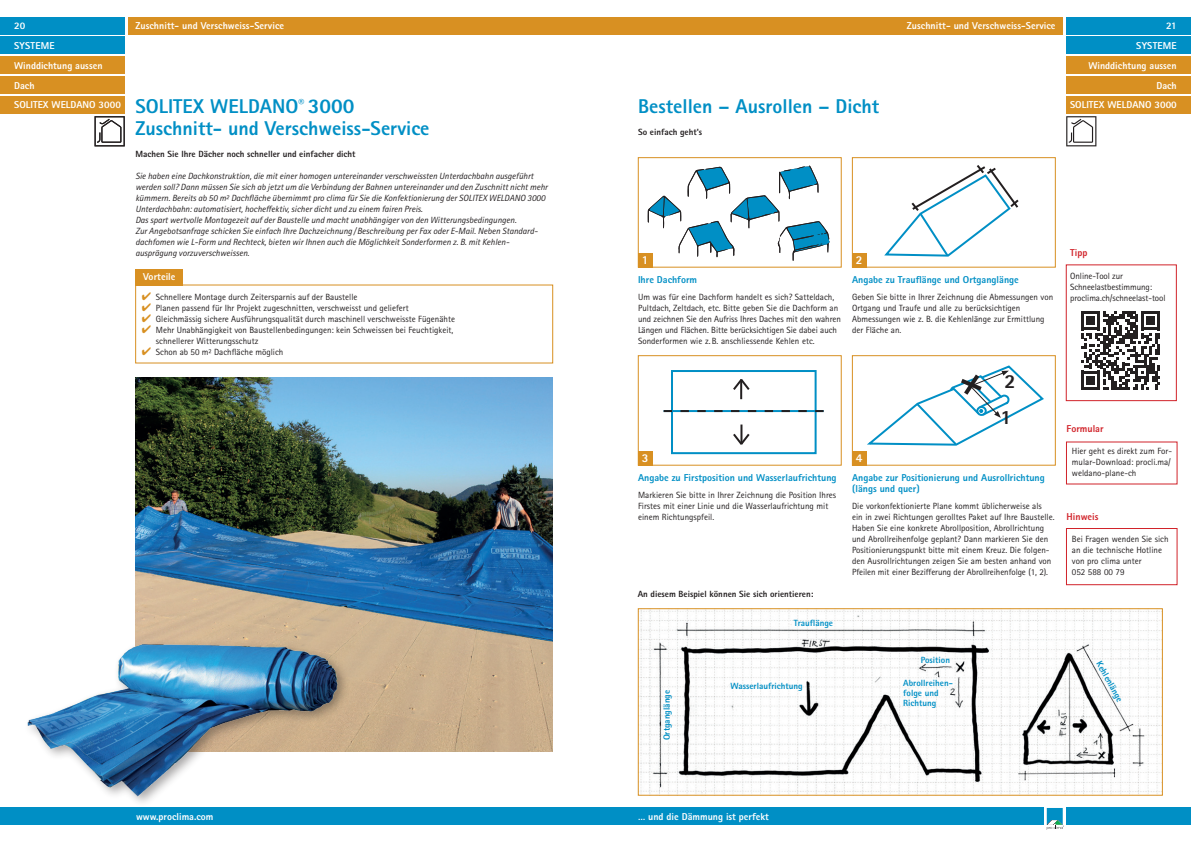
<style>
.page{position:relative;width:1191px;height:842px;background:#fff}
.page>*{position:absolute;margin:0;border:0;box-sizing:border-box;transform-origin:0 0}
.t1{font:800 20px/22px "Rotis Sans Serif Pro";color:#008fc5}
.t2{font:800 20px "Rotis Sans Serif Pro";color:#231f20}
.t3{font:800 12px "Rotis Sans Serif Pro";color:#fff}
.t4{font:800 10px/19.8px "Rotis Sans Serif Pro";letter-spacing:.005em;color:#fff}
.t5{font:800 10px/11px "Rotis Sans Serif Pro";color:#008fc5}
.t6{font:800 10px "Rotis Sans Serif Pro";color:#d1232a}
.t7{font:9px/11px "Rotis Sans Serif Pro";color:#231f20}
.t8{font:italic 9px/11px "Rotis Sans Serif Pro";color:#231f20}
.t9{font:800 9px "Rotis Sans Serif Pro";color:#231f20}
.t10{font:800 9px/10px "Rotis Sans Serif Pro";color:#008fc5}
.s1{font-size:21px}
.s2{color:#d89022}
</style>
<div class="page">
<div style="left:595px;top:808px;width:448px;height:17px;background:#008fc5"></div>
<div style="left:0;top:808px;width:595px;height:17px;background:#008fc5"></div>
<div style="left:1066px;top:808px;width:125px;height:17px;background:#008fc5"></div>
<svg style="left:1046px;top:808px;width:18px;height:22px"></svg>
<div style="left:1066px;top:17px;width:125px;height:17px;background:#008fc5"></div>
<div style="left:0;top:17px;width:125px;height:17px;background:#008fc5"></div>
<div style="left:0;top:57px;width:125px;height:17px;background:#d89022"></div>
<div style="left:0;top:77px;width:125px;height:17px;background:#d89022"></div>
<div style="left:1066px;top:37px;width:125px;height:17px;background:#008fc5"></div>
<div style="left:1066px;top:57px;width:125px;height:17px;background:#d89022"></div>
<div style="left:1066px;top:77px;width:125px;height:17px;background:#d89022"></div>
<svg style="left:1066px;top:116px;width:30px;height:30px"></svg>
<div style="left:1066px;top:265px;width:110px;height:136px;border:1px solid #d1232a"></div>
<div style="left:1066px;top:96px;width:125px;height:17px;background:#d89022"></div>
<div style="left:0;top:96px;width:125px;height:17px;background:#d89022"></div>
<div style="left:0;top:37px;width:125px;height:17px;background:#008fc5"></div>
<div style="left:595px;top:17px;width:468px;height:17px;background:#d89022"></div>
<div style="left:128px;top:17px;width:467px;height:17px;background:#d89022"></div>
<div style="left:638px;top:157px;width:203px;height:110px;border:1px solid #d89022"></div>
<div style="left:638px;top:355px;width:203px;height:110px;border:1px solid #d89022"></div>
<div style="left:852px;top:157px;width:203px;height:110px;border:1px solid #d89022"></div>
<div style="left:852px;top:355px;width:203px;height:110px;border:1px solid #d89022"></div>
<img style="left:135px;top:378px;width:418px;height:374px">
<img style="left:1px;top:607px;width:365px;height:201px">
<svg style="left:884px;top:165px;width:135px;height:92px"></svg>
<div style="left:671px;top:370px;width:145px;height:84px;border:2px solid #008fc5"></div>
<hr style="left:740px;top:424px;width:2px;height:20px;background:#231f20">
<svg style="left:733px;top:431px;width:17px;height:14px"></svg>
<svg style="left:733px;top:379px;width:17px;height:20px"></svg>
<svg style="left:663px;top:410px;width:160px;height:2px"></svg>
<svg style="left:867px;top:365px;width:177px;height:81px"></svg>
<div style="left:638px;top:253px;width:14px;height:14px;background:#d89022"></div>
<div style="left:638px;top:451px;width:14px;height:14px;background:#d89022"></div>
<div style="left:852px;top:253px;width:14px;height:14px;background:#d89022"></div>
<div style="left:852px;top:451px;width:14px;height:14px;background:#d89022"></div>
<img style="left:640px;top:610px;width:520px;height:183px">
<div style="left:638px;top:608px;width:524px;height:187px;border:1px solid #d89022"></div>
<div style="left:1066px;top:528px;width:111px;height:57px;background:#fff;border:1px solid #d1232a"></div>
<svg style="left:647px;top:165px;width:183px;height:97px"></svg>
<div style="left:135px;top:269px;width:48px;height:16px;background:#d89022"></div>
<svg style="left:1081px;top:311px;width:79px;height:79px"></svg>
<svg style="left:95px;top:116px;width:30px;height:30px"></svg>
<p class="t4" style="left:135px;top:16px;width:150px">Zuschnitt- und Verschweiss-Service</p>
<p class="t4" style="left:907px;top:16px;width:150px">Zuschnitt- und Verschweiss-Service</p>
<p class="t4" style="left:14px;top:16px;width:13px">20</p>
<p class="t4" style="left:186px;top:16px;width:87px">und Fa sadenbahnen</p>
<p class="t4" style="left:919px;top:16px;width:49px">Unterdach-</p>
<p class="t4" style="left:1166px;top:16px;width:12px">21</p>
<p class="t4" style="left:14px;top:55px;width:90px">Winddichtung aussen<br>Dach</p>
<p class="t4" style="left:135px;top:16px;width:244px">Unterdeck-, Unterspann-, Unterdach und Fassadenbahnen</p>
<p class="t4" style="left:164px;top:16px;width:16px">a h</p>
<p class="t4" style="left:200px;top:16px;width:69px">Fas adenbah en</p>
<p class="t4" style="left:923px;top:16px;width:133px">U terdach und Fassadenbahnen</p>
<p class="t4" style="left:9px;top:35px;width:42px">SYSTEME</p>
<p class="t4" style="left:14px;top:35px;width:42px">SYSTEME</p>
<p class="t4" style="left:1088px;top:35px;width:90px;text-align:right">SYSTEME<br>Winddichtung aussen<br>Dach</p>
<h1 class="t1" style="left:135px;top:96px;width:296px">SOLITEX WELDANO<sup>®</sup> <span class="s1">3000<br></span>Zuschnitt- und Verschweiss-Service</h1>
<p class="t9" style="left:135px;top:149px;width:222px">Machen Sie Ihre Dächer noch schneller und einfacher dicht</p>
<p class="t8" style="left:135px;top:171px;width:414px">Sie haben eine Dachkonstruktion, die mit einer homogen untereinander verschweissten Unterdachbahn ausgeführt werden soll? Dann müssen Sie sich ab jetzt um die Verbindung der Bahnen untereinander und den Zuschnitt nicht mehr kümmern. Bereits ab 50 m² Dachfläche übernimmt pro clima für Sie die Konfektionierung der SOLITEX WELDANO 3000<br>Unterdachbahn: automatisiert, hocheffektiv, sicher dicht und zu einem fairen Preis.<br>Das spart wertvolle Montagezeit auf der Baustelle und macht unabhängiger von den Witterungsbedingungen.<br>Zur Angebotsanfrage schicken Sie einfach Ihre Dachzeichnung /Beschreibung per Fax oder E-Mail. Neben Standard&shy;dachfomen wie L-Form und Rechteck, bieten wir Ihnen auch die Möglichkeit Sonderformen z. B. mit Kehlen&shy;ausprägung vorzuverschweissen.</p>
<h1 class="t1" style="left:638px;top:96px;width:243px">Bestellen – Ausrollen – Dicht</h1>
<p class="t4" style="left:14px;top:95px;width:108px">SOLITEX WELDANO 3000</p>
<p class="t4" style="left:1070px;top:95px;width:108px">SOLITEX WELDANO 3000</p>
<p class="t4" style="left:1108px;top:95px;width:70px">SOLITEX MENTO</p>
<p class="t9" style="left:638px;top:127px;width:66px">So einfach geht's</p>
<p class="t6" style="left:1070px;top:247px;width:19px">Tipp</p>
<h2 class="t3" style="left:642px;top:253px;width:8px">1</h2>
<h2 class="t3" style="left:856px;top:253px;width:8px">2</h2>
<p class="t4" style="left:143px;top:267px;width:34px">Vorteile</p>
<p class="t7" style="left:1070px;top:270px;width:97px">Online-Tool zur<br>Schneelastbestimmung: proclima.ch/schneelast-tool</p>
<p class="t5" style="left:638px;top:274px;width:61px">Ihre Dachform</p>
<p class="t7" style="left:638px;top:292px;width:204px">Um was für eine Dachform handelt es sich? Satteldach, Pultdach, Zeltdach, etc. Bitte geben Sie die Dachform an und zeichnen Sie den Aufriss Ihres Daches mit den wahren Längen und Flächen. Bitte berücksichtigen Sie dabei auch Sonderformen wie z. B. anschliessende Kehlen etc.</p>
<p class="t5" style="left:852px;top:274px;width:168px">Angabe zu Trauflänge und Ortganglänge</p>
<p class="t7" style="left:852px;top:292px;width:203px">Geben Sie bitte in Ihrer Zeichnung die Abmessungen von Ortgang und Traufe und alle zu berücksichtigen Abmessungen wie z. B. die Kehlenlänge zur Ermittlung der Fläche an.</p>
<p class="t7" style="left:142px;top:292px;width:217px"><span class="s2">✔</span> Schnellere Montage durch Zeitersparnis auf der Baustelle</p>
<p class="t7" style="left:142px;top:303px;width:268px"><span class="s2">✔</span> Planen passend für Ihr Projekt zugeschnitten, verschweisst und geliefert</p>
<p class="t7" style="left:142px;top:314px;width:315px"><span class="s2">✔</span> Gleichmässig sichere Ausführungsqualität durch maschinell verschweisste Fügenähte</p>
<p class="t7" style="left:156px;top:325px;width:299px;text-indent:-14px"><span class="s2">✔</span> Mehr Unabhängigkeit von Baustellenbedingungen: kein Schweissen bei Feuchtigkeit, schnellerer Witterungsschutz</p>
<p class="t7" style="left:142px;top:347px;width:143px"><span class="s2">✔</span> Schon ab 50 m² Dachfläche möglich</p>
<h2 class="t3" style="left:642px;top:451px;width:8px">3</h2>
<p class="t5" style="left:638px;top:472px;width:200px">Angabe zu Firstposition und Wasserlaufrichtung</p>
<p class="t7" style="left:638px;top:490px;width:200px">Markieren Sie bitte in Ihrer Zeichnung die Position Ihres<br>Firstes mit einer Linie und die Wasserlaufrichtung mit einem Richtungspfeil.</p>
<p class="t9" style="left:638px;top:589px;width:177px">An diesem Beispiel können Sie sich orientieren:</p>
<p class="t10" style="left:662px;top:740px;width:52px;rotate:-90deg">Ortganglänge</p>
<p class="t10" style="left:793px;top:618px;width:41px">Trauflänge</p>
<p class="t10" style="left:730px;top:680px;width:74px">Wasserlaufrichtung</p>
<h1 class="t2" style="left:1004px;top:368px;width:13px">2</h1>
<h2 class="t3" style="left:856px;top:451px;width:8px">4</h2>
<h1 class="t2" style="left:1000px;top:404px;width:13px">1</h1>
<p class="t5" style="left:852px;top:472px;width:194px">Angabe zur Positionierung und Ausrollrichtung (längs und quer)</p>
<p class="t7" style="left:852px;top:501px;width:204px">Die vorkonfektionierte Plane kommt üblicherweise als ein in zwei Richtungen gerolltes Paket auf Ihre Baustelle.<br>Haben Sie eine konkrete Abrollposition, Abrollrichtung und Abrollreihenfolge geplant? Dann markieren Sie den Positionierungspunkt bitte mit einem Kreuz. Die folgen&shy;den Ausrollrichtungen zeigen Sie am besten anhand von Pfeilen mit einer Bezifferung der Abrollreihenfolge (1, 2).</p>
<p class="t6" style="left:1066px;top:423px;width:39px">Formular</p>
<p class="t7" style="left:1071px;top:446px;width:102px;text-align:justify">Hier geht es direkt zum For&shy;mular-Download: procli.ma/ weldano-plane-ch</p>
<p class="t6" style="left:1066px;top:511px;width:33px">Hinweis</p>
<p class="t7" style="left:1071px;top:534px;width:98px">Bei Fragen wenden Sie sich an die technische Hotline von pro clima unter<br>052 588 00 79</p>
<p class="t10" style="left:921px;top:655px;width:31px">Position</p>
<p class="t10" style="left:903px;top:678px;width:51px">Abrollreihen&shy;folge und<br>Richtung</p>
<p class="t10" style="left:1103px;top:659px;width:47px;rotate:61deg">Kehlenlänge</p>
<p class="t4" style="left:136px;top:806px;width:79px">www.proclima.com</p>
<p class="t4" style="left:638px;top:806px;width:132px">… und die Dämmung ist perfekt</p>
</div>
